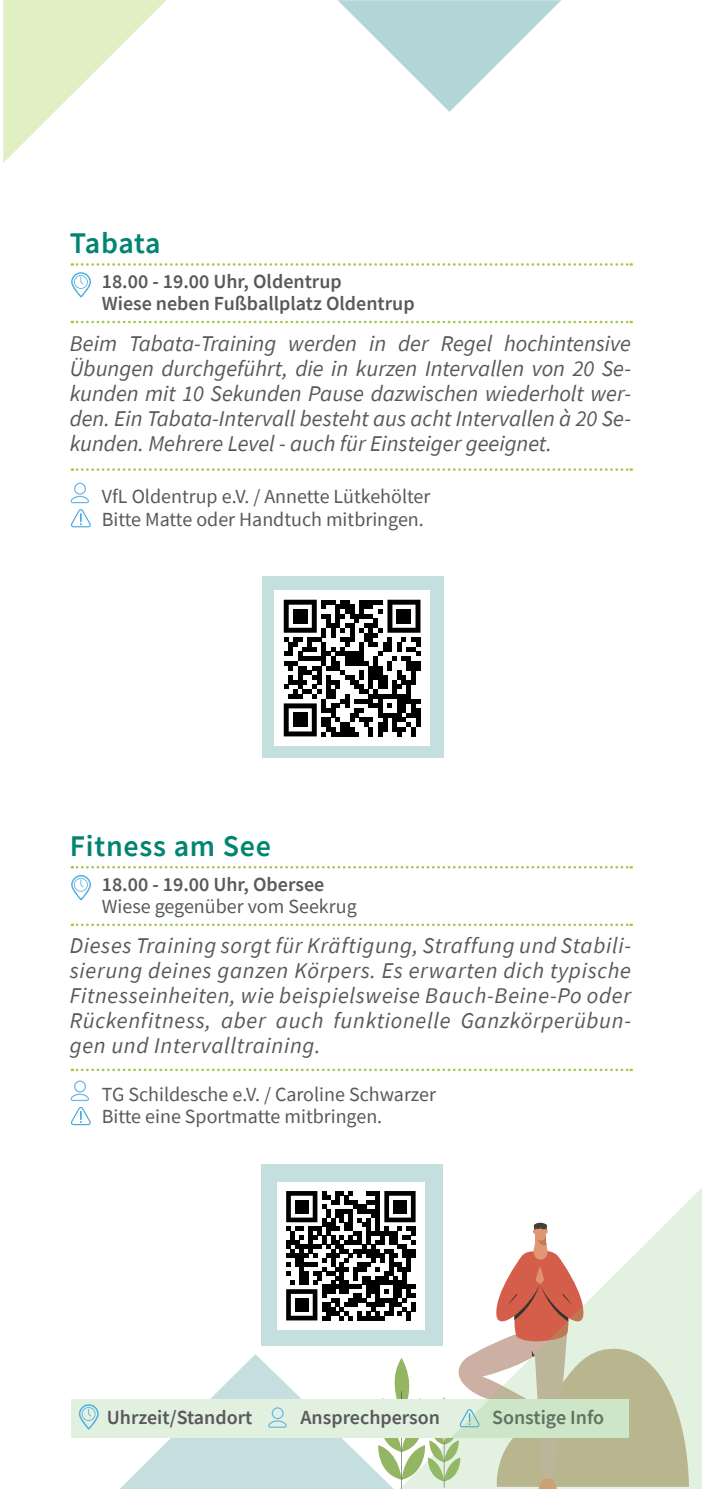
<style>
.page{position:relative;width:702px;height:1489px;background:#fff}
.page>*{position:absolute;margin:0;border:0;box-sizing:border-box;transform-origin:0 0}
.t1{font:600 30px "Source Sans Pro";letter-spacing:.025em;color:#018471}
.t2{font:italic 22.5px/25px "Source Sans Pro";letter-spacing:.005em;color:#58595b;text-align:justify}
.t3{font:20px/22.5px "Source Sans Pro";color:#58595b}
.t4{font:600 20px/22.5px "Source Sans Pro";color:#58595b}
</style>
<div class="page">
<svg style="left:3px;top:0;width:558px;height:163px"></svg>
<div style="left:71px;top:1398px;width:557px;height:38px;background:#e2f0df"></div>
<svg style="left:79px;top:1404px;width:20px;height:25px"></svg>
<div style="left:689px;top:1188px;width:13px;height:300px;background:#e3f2e0"></div>
<svg style="left:72px;top:468px;width:559px;height:3px"></svg>
<svg style="left:72px;top:263px;width:559px;height:3px"></svg>
<svg style="left:72px;top:321px;width:559px;height:2px"></svg>
<svg style="left:71px;top:272px;width:20px;height:25px"></svg>
<svg style="left:70px;top:482px;width:19px;height:21px"></svg>
<svg style="left:71px;top:509px;width:20px;height:18px"></svg>
<div style="left:261px;top:1163px;width:182px;height:182px;background:#c5dfdf"></div>
<div style="left:277px;top:1181px;width:147px;height:148px;background:#fff"></div>
<svg style="left:117px;top:1190px;width:572px;height:298px"></svg>
<div style="left:295px;top:1199px;width:13px;height:14px;background:#000"></div>
<div style="left:393px;top:1199px;width:13px;height:14px;background:#000"></div>
<div style="left:295px;top:1297px;width:13px;height:14px;background:#000"></div>
<svg style="left:72px;top:1068px;width:559px;height:3px"></svg>
<svg style="left:72px;top:866px;width:559px;height:2px"></svg>
<svg style="left:72px;top:923px;width:559px;height:3px"></svg>
<svg style="left:71px;top:875px;width:20px;height:25px"></svg>
<svg style="left:70px;top:1080px;width:19px;height:20px"></svg>
<svg style="left:71px;top:1107px;width:20px;height:18px"></svg>
<div style="left:262px;top:576px;width:182px;height:182px;background:#c5dfdf"></div>
<div style="left:274px;top:590px;width:156px;height:155px;background:#fff"></div>
<svg style="left:284px;top:599px;width:136px;height:137px"></svg>
<div style="left:293px;top:609px;width:14px;height:14px;background:#000"></div>
<div style="left:397px;top:609px;width:14px;height:14px;background:#000"></div>
<div style="left:293px;top:712px;width:14px;height:15px;background:#000"></div>
<h1 class="t1" style="left:70px;top:223px;width:92px">Tabata</h1>
<p class="t4" style="left:102px;top:270px;width:314px">18.00 - 19.00 Uhr, Oldentrup<br>Wiese neben Fußballplatz Oldentrup</p>
<p class="t2" style="left:70px;top:330px;width:562px">Beim Tabata-Training werden in der Regel hochintensive Übungen durchgeführt, die in kurzen Intervallen von 20 Se&shy;kunden mit 10 Sekunden Pause dazwischen wiederholt wer&shy;den. Ein Tabata-Intervall besteht aus acht Intervallen à 20 Se&shy;kunden. Mehrere Level - auch für Einsteiger geeignet.</p>
<p class="t3" style="left:102px;top:485px;width:330px">VfL Oldentrup e.V. / Annette Lütkehölter<br>Bitte Matte oder Handtuch mitbringen.</p>
<h1 class="t1" style="left:70px;top:826px;width:203px">Fitness am See</h1>
<p class="t4" style="left:102px;top:872px;width:224px">18.00 - 19.00 Uhr, Obersee</p>
<p class="t3" style="left:102px;top:895px;width:256px">Wiese gegenüber vom Seekrug</p>
<p class="t2" style="left:70px;top:933px;width:563px">Dieses Training sorgt für Kräftigung, Straffung und Stabili&shy;sierung deines ganzen Körpers. Es erwarten dich typische Fitnesseinheiten, wie beispielsweise Bauch-Beine-Po oder Rückenfitness, aber auch funktionelle Ganzkörperübun&shy;gen und Intervalltraining.</p>
<p class="t3" style="left:102px;top:1082px;width:336px">TG Schildesche e.V. / Caroline Schwarzer<br>Bitte eine Sportmatte mitbringen.</p>
<p class="t4" style="left:107px;top:1405px;width:147px">Uhrzeit/Standort</p>
<p class="t4" style="left:300px;top:1405px;width:141px">Ansprechperson</p>
<p class="t4" style="left:492px;top:1405px;width:113px">Sonstige Info</p>
</div>
